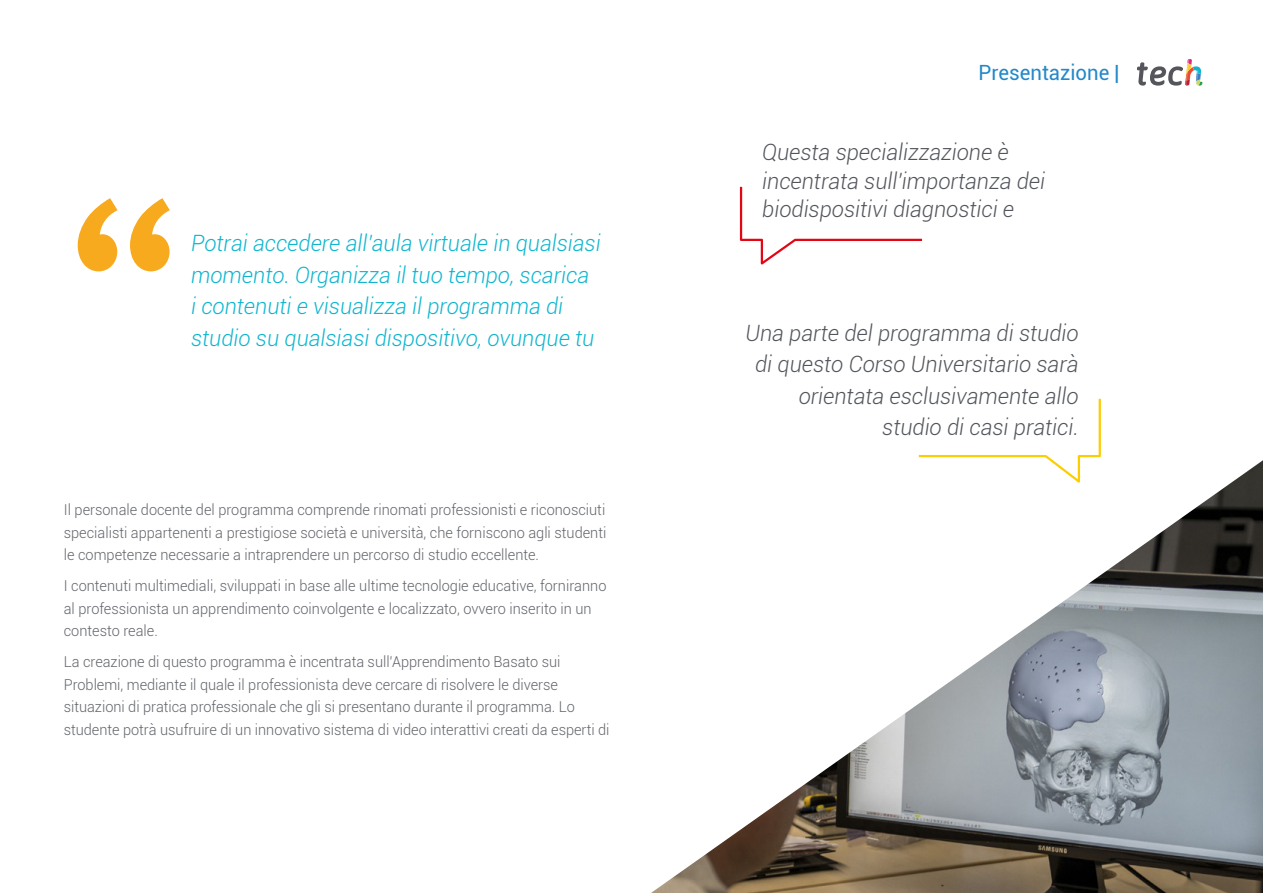
<style>
.page{position:relative;width:1263px;height:893px;background:#fff}
.page>*{position:absolute;margin:0;border:0;box-sizing:border-box;transform-origin:0 0}
.t1{font:italic 300 22.5px/31.5px "Roboto";color:#52555b;text-align:right}
.t2{font:italic 300 22.5px/31.5px "Roboto";color:#0fb6cf}
.t3{font:21px "Roboto";color:#2488c9}
.t4{font:300 15px/22.5px "Roboto";color:#61646a}
</style>
<div class="page">
<svg style="left:78px;top:198px;width:92px;height:73px"></svg>
<img style="left:651px;top:460px;width:612px;height:433px">
<svg style="left:1137px;top:59px;width:65px;height:27px"></svg>
<svg style="left:916px;top:398px;width:186px;height:88px"></svg>
<svg style="left:739px;top:186px;width:183px;height:79px"></svg>
<h1 class="t2" style="left:191px;top:227px;width:411px">Potrai accedere all’aula virtuale in qualsiasi momento. Organizza il tuo tempo, scarica<br>i contenuti e visualizza il programma di studio su qualsiasi dispositivo, ovunque tu</h1>
<p class="t4" style="left:64px;top:498px;width:544px;text-align:justify">Il personale docente del programma comprende rinomati professionisti e riconosciuti specialisti appartenenti a prestigiose società e università, che forniscono agli studenti le competenze necessarie a intraprendere un percorso di studio eccellente.</p>
<p class="t4" style="left:64px;top:574px;width:544px">I contenuti multimediali, sviluppati in base alle ultime tecnologie educative, forniranno al professionista un apprendimento coinvolgente e localizzato, ovvero inserito in un contesto reale.</p>
<p class="t4" style="left:64px;top:650px;width:547px">La creazione di questo programma è incentrata sull’Apprendimento Basato sui Problemi, mediante il quale il professionista deve cercare di risolvere le diverse situazioni di pratica professionale che gli si presentano durante il programma. Lo studente potrà usufruire di un innovativo sistema di video interattivi creati da esperti di</p>
<h2 class="t3" style="left:979px;top:57px;width:142px">Presentazione |</h2>
<h1 class="t1" style="left:762px;top:137px;width:284px;line-height:28.5px;text-align:left">Questa specializzazione è incentrata sull'importanza dei biodispositivi diagnostici e</h1>
<h1 class="t1" style="left:745px;top:316px;width:335px">Una parte del programma di studio di questo Corso Universitario sarà orientata esclusivamente allo studio di casi pratici.</h1>
</div>
